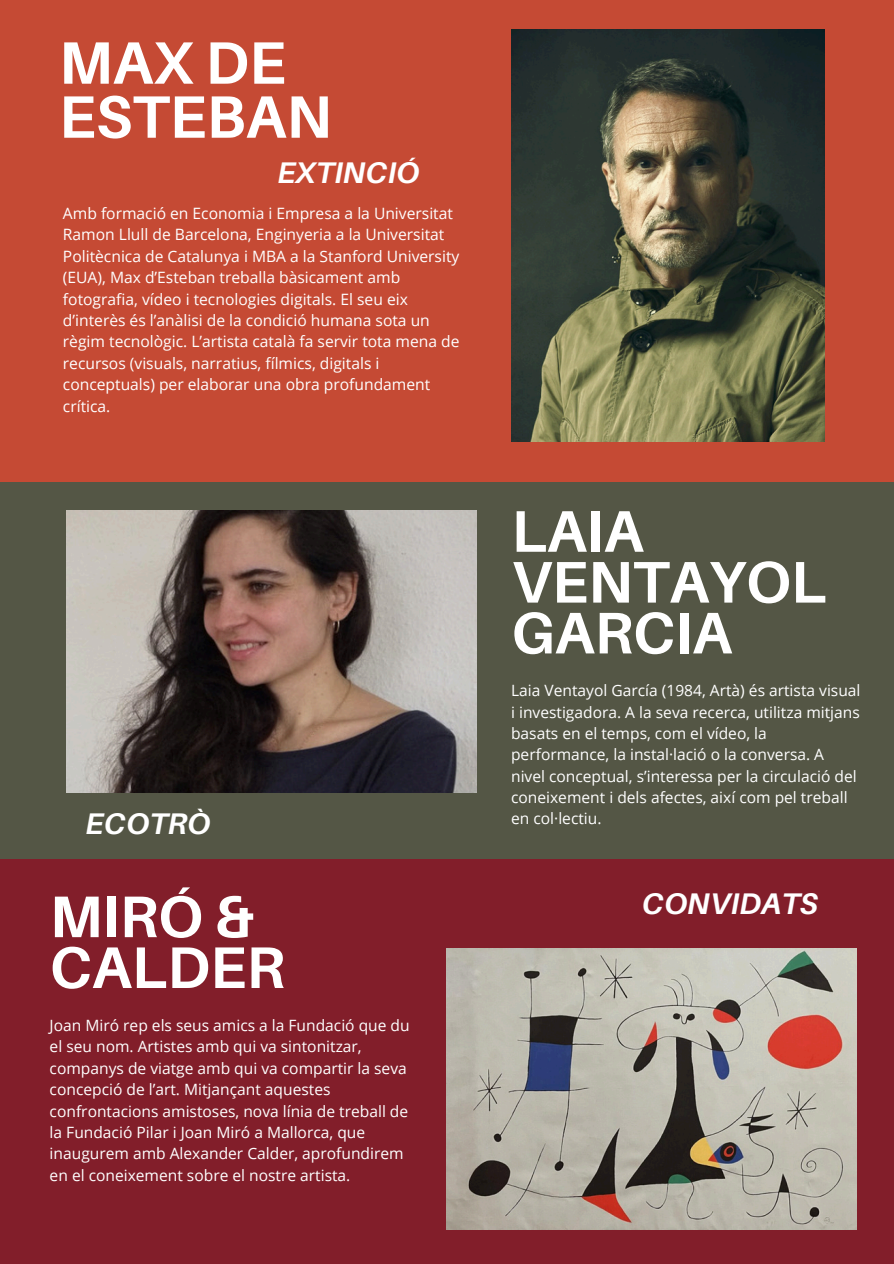
<style>
.page{position:relative;width:894px;height:1264px;background:#fff}
.page>*{position:absolute;margin:0;border:0;box-sizing:border-box;transform-origin:0 0}
.t1{font:700 59.85px/54px "Aileron";color:#fff}
.t2{font:700 58.8px/50.8px "Aileron";color:#fff}
.t3{font:italic 700 29.85px "Aileron";color:#fff}
.t4{font:15.6px/21.3px "Open Sans";color:#fff}
</style>
<div class="page">
<div style="left:0;top:0;width:893px;height:482px;background:#c54a34"></div>
<img style="left:511px;top:29px;width:313px;height:412px">
<div style="left:0;top:482px;width:893px;height:377px;background:#545645"></div>
<img style="left:67px;top:511px;width:409px;height:281px">
<div style="left:0;top:859px;width:893px;height:404px;background:#821e2a"></div>
<img style="left:446px;top:948px;width:410px;height:281px">
<h1 class="t1" style="left:59px;top:35px;width:274px">MAX DE<br>ESTEBAN</h1>
<h1 class="t3" style="left:277px;top:154px;width:143px">EXTINCIÓ</h1>
<h2 class="t4" style="left:63px;top:202px;width:398px">Amb formació en Economia i Empresa a la Universitat Ramon Llull de Barcelona, Enginyeria a la Universitat Politècnica de Catalunya i MBA a la Stanford University (EUA), Max d’Esteban treballa bàsicament amb fotografia, vídeo i tecnologies digitals. El seu eix d’interès és l’anàlisi de la condició humana sota un règim tecnològic. L’artista català fa servir tota mena de recursos (visuals, narratius, fílmics, digitals i conceptuals) per elaborar una obra profundament crítica.</h2>
<p class="t3" style="left:85px;top:805px;width:126px">ECOTRÒ</p>
<p class="t2" style="left:511px;top:504px;width:316px">LAIA<br>VENTAYOL<br>GARCIA</p>
<h2 class="t4" style="left:511px;top:679px;width:351px">Laia Ventayol García (1984, Artà) és artista visual i investigadora. A la seva recerca, utilitza mitjans basats en el temps, com el vídeo, la performance, la instal·lació o la conversa. A nivel conceptual, s’interessa per la circulació del coneixement i dels afectes, així com pel treball en col·lectiu.</h2>
<p class="t2" style="left:50px;top:890px;width:206px">MIRÓ &amp;</p>
<h1 class="t3" style="left:641px;top:884px;width:178px">CONVIDATS</h1>
<p class="t2" style="left:50px;top:940px;width:236px">CALDER</p>
<h2 class="t4" style="left:50px;top:1014px;width:361px">Joan Miró rep els seus amics a la Fundació que du el seu nom. Artistes amb qui va sintonitzar, companys de viatge amb qui va compartir la seva concepció de l’art. Mitjançant aquestes confrontacions amistoses, nova línia de treball de la Fundació Pilar i Joan Miró a Mallorca, que inaugurem amb Alexander Calder, aprofundirem en el coneixement sobre el nostre artista.</h2>
</div>
